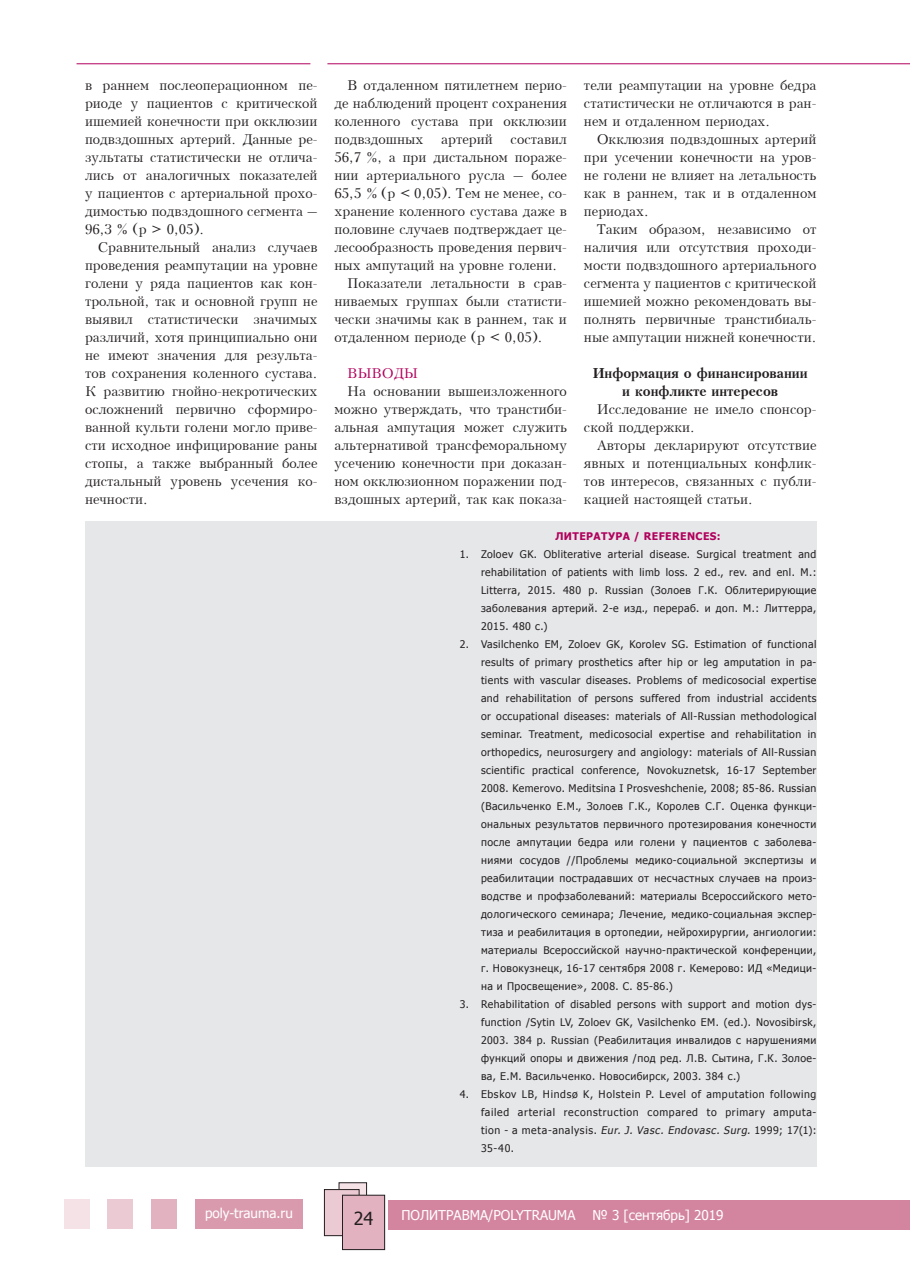
<style>
.page{position:relative;width:910px;height:1280px;background:#fff}
.page>*{position:absolute;margin:0;border:0;box-sizing:border-box;transform-origin:0 0}
.t1{font:18px "Tahoma";color:#231f20}
.t2{font:13.5px/18px "Kudrashov Plain";color:#231f20;text-align:justify}
.t3{font:13.5px "Tahoma";color:#fff}
.t4{font:700 13.5px/18px "Kudrashov";color:#231f20;text-align:center}
.t5{font:13.5px "Kudrashov Plain";color:#b1015c}
.t6{font:10.5px/18px "Tahoma";letter-spacing:.04em;color:#231f20;text-align:justify}
.t7{font:700 10.5px "Tahoma";letter-spacing:.04em;color:#b1015c}
.s1{font-style:italic}
</style>
<div class="page">
<div style="left:196px;top:1198px;width:107px;height:30px;background:#da9aae"></div>
<div style="left:151px;top:1198px;width:25px;height:30px;background:#e3b2c1"></div>
<div style="left:107px;top:1198px;width:26px;height:30px;background:#eccad4"></div>
<div style="left:64px;top:1198px;width:25px;height:30px;background:#f5e2e7"></div>
<div style="left:389px;top:1199px;width:521px;height:30px;background:#d3859f"></div>
<div style="left:339px;top:1183px;width:28px;height:36px;background:#f5e2e7"></div>
<div style="left:339px;top:1182px;width:28px;height:37px;border:1px solid #231f20"></div>
<div style="left:324px;top:1189px;width:35px;height:47px;background:#eccad4"></div>
<div style="left:324px;top:1189px;width:35px;height:47px;border:1px solid #231f20"></div>
<div style="left:342px;top:1195px;width:43px;height:54px;background:#e3b2c1"></div>
<div style="left:342px;top:1195px;width:43px;height:55px;border:1px solid #231f20"></div>
<hr style="left:327px;top:63px;width:583px;height:1px;background:#b1015c">
<hr style="left:77px;top:63px;width:233px;height:1px;background:#b1015c">
<div style="left:85px;top:521px;width:731px;height:645px;background:#e6e7e9"></div>
<p class="t2" style="left:85px;top:76px;width:234px">в раннем послеоперационном пе&shy;риоде у пациентов с критической ишемией конечности при окклюзии подвздошных артерий. Данные ре&shy;зультаты статистически не отлича&shy;лись от аналогичных показателей у пациентов с артериальной прохо&shy;димостью подвздошного сегмента – 96,3 % (р &gt; 0,05).</p>
<p class="t2" style="left:85px;top:238px;width:234px;text-indent:13px">Сравнительный анализ случаев проведения реампутации на уровне голени у ряда пациентов как кон&shy;трольной, так и основной групп не выявил статистически значимых различий, хотя принципиально они не имеют значения для результа&shy;тов сохранения коленного сустава.<br>К развитию гнойно-некротических осложнений первично сформиро&shy;ванной культи голени могло приве&shy;сти исходное инфицирование раны стопы, а также выбранный более дистальный уровень усечения ко&shy;нечности.</p>
<p class="t2" style="left:584px;top:76px;width:234px">тели реампутации на уровне бедра статистически не отличаются в ран&shy;нем и отдаленном периодах.</p>
<p class="t2" style="left:584px;top:130px;width:234px;text-indent:13px">Окклюзия подвздошных артерий при усечении конечности на уров&shy;не голени не влияет на летальность как в раннем, так и в отдаленном периодах.</p>
<p class="t2" style="left:584px;top:220px;width:234px;text-indent:13px">Таким образом, независимо от наличия или отсутствия проходи&shy;мости подвздошного артериального сегмента у пациентов с критической ишемией можно рекомендовать вы&shy;полнять первичные транстибиаль&shy;ные ампутации нижней конечности.</p>
<p class="t4" style="left:593px;top:364px;width:216px">Информация о финансировании и конфликте интересов</p>
<p class="t2" style="left:584px;top:400px;width:234px;text-indent:13px">Исследование не имело спонсор&shy;ской поддержки.</p>
<p class="t2" style="left:584px;top:436px;width:234px;text-indent:13px">Авторы декларируют отсутствие явных и потенциальных конфлик&shy;тов интересов, связанных с публи&shy;кацией настоящей статьи.</p>
<p class="t7" style="left:555px;top:529px;width:167px">ЛИТЕРАТУРА / REFERENCES:</p>
<p class="t6" style="left:481px;top:545px;width:337px;text-indent:-21px">1. Zoloev GK. Obliterative arterial disease. Surgical treatment and rehabilitation of patients with limb loss. 2 ed., rev. and enl. M.:<br>Litterra, 2015. 480 p. Russian (Золоев Г.К. Облитерирующие заболевания артерий. 2-е изд., перераб. и доп. М.: Литтерра, 2015. 480 с.)</p>
<p class="t6" style="left:481px;top:635px;width:337px;text-indent:-21px">2. Vasilchenko EM, Zoloev GK, Korolev SG. Estimation of functional results of primary prosthetics after hip or leg amputation in pa&shy;tients with vascular diseases. Problems of medicosocial expertise and rehabilitation of persons suffered from industrial accidents or occupational diseases: materials of All-Russian methodological seminar. Treatment, medicosocial expertise and rehabilitation in orthopedics, neurosurgery and angiology: materials of All-Russian scientific practical conference, Novokuznetsk, 16-17 September 2008. Kemerovo. Meditsina I Prosveshchenie, 2008; 85-86. Russian (Васильченко Е.М., Золоев Г.К., Королев С.Г. Оценка функци&shy;ональных результатов первичного протезирования конечности после ампутации бедра или голени у пациентов с заболева&shy;ниями сосудов //Проблемы медико-социальной экспертизы и реабилитации пострадавших от несчастных случаев на произ&shy;водстве и профзаболеваний: материалы Всероссийского мето&shy;дологического семинара; Лечение, медико-социальная экспер&shy;тиза и реабилитация в ортопедии, нейрохирургии, ангиологии: материалы Всероссийской научно-практической конференции, г. Новокузнецк, 16-17 сентября 2008 г. Кемерово: ИД «Медици&shy;на и Просвещение», 2008. С. 85-86.)</p>
<p class="t6" style="left:481px;top:995px;width:337px;text-indent:-21px">3. Rehabilitation of disabled persons with support and motion dys&shy;function /Sytin LV, Zoloev GK, Vasilchenko EM. (ed.). Novosibirsk, 2003. 384 p. Russian (Реабилитация инвалидов с нарушениями функций опоры и движения /под ред. Л.В. Сытина, Г.К. Золое&shy;ва, Е.М. Васильченко. Новосибирск, 2003. 384 с.)</p>
<p class="t6" style="left:481px;top:1085px;width:337px;text-indent:-21px">4. Ebskov LB, Hindsø K, Holstein P. Level of amputation following failed arterial reconstruction compared to primary amputa&shy;tion - a meta-analysis. <span class="s1">Eur. J. Vasc. Endovasc. Surg.</span> 1999; 17(1):<br>35-40.</p>
<p class="t2" style="left:334px;top:76px;width:234px;text-indent:13px">В отдаленном пятилетнем перио&shy;де наблюдений процент сохранения коленного сустава при окклюзии подвздошных</p>
<p class="t2" style="left:441px;top:130px;width:53px">артерий</p>
<p class="t2" style="left:511px;top:130px;width:58px">составил</p>
<p class="t2" style="left:334px;top:148px;width:234px">56,7 %, а при дистальном пораже-</p>
<p class="t2" style="left:334px;top:166px;width:234px">нии артериального русла – более</p>
<p class="t2" style="left:334px;top:184px;width:234px">65,5 % (р &lt; 0,05). Тем не менее, со-</p>
<p class="t2" style="left:334px;top:202px;width:234px">хранение коленного сустава даже в</p>
<p class="t2" style="left:334px;top:220px;width:234px">половине случаев подтверждает це-</p>
<p class="t2" style="left:334px;top:238px;width:234px">лесообразность проведения первич-</p>
<p class="t2" style="left:334px;top:256px;width:224px">ных ампутаций на уровне голени.</p>
<p class="t2" style="left:347px;top:274px;width:221px">Показатели летальности в срав-</p>
<p class="t2" style="left:334px;top:292px;width:234px">ниваемых группах были статисти-</p>
<p class="t2" style="left:334px;top:310px;width:234px">чески значимы как в раннем, так и</p>
<p class="t2" style="left:334px;top:328px;width:210px">отдаленном периоде (р &lt; 0,05).</p>
<p class="t5" style="left:347px;top:365px;width:72px">ВЫВОДЫ</p>
<p class="t2" style="left:334px;top:382px;width:234px;text-indent:13px">На основании вышеизложенного можно утверждать, что транстиби&shy;альная ампутация может служить альтернативой трансфеморальному усечению конечности при доказан&shy;ном окклюзионном поражении под&shy;вздошных артерий, так как показа-</p>
<p class="t3" style="left:205px;top:1204px;width:89px">poly-trauma.ru</p>
<h1 class="t1" style="left:354px;top:1206px;width:21px">24</h1>
<p class="t3" style="left:401px;top:1206px;width:176px">ПОЛИТРАВМА/POLYTRAUMA</p>
<p class="t3" style="left:592px;top:1206px;width:133px">№ 3 [сентябрь] 2019</p>
</div>
